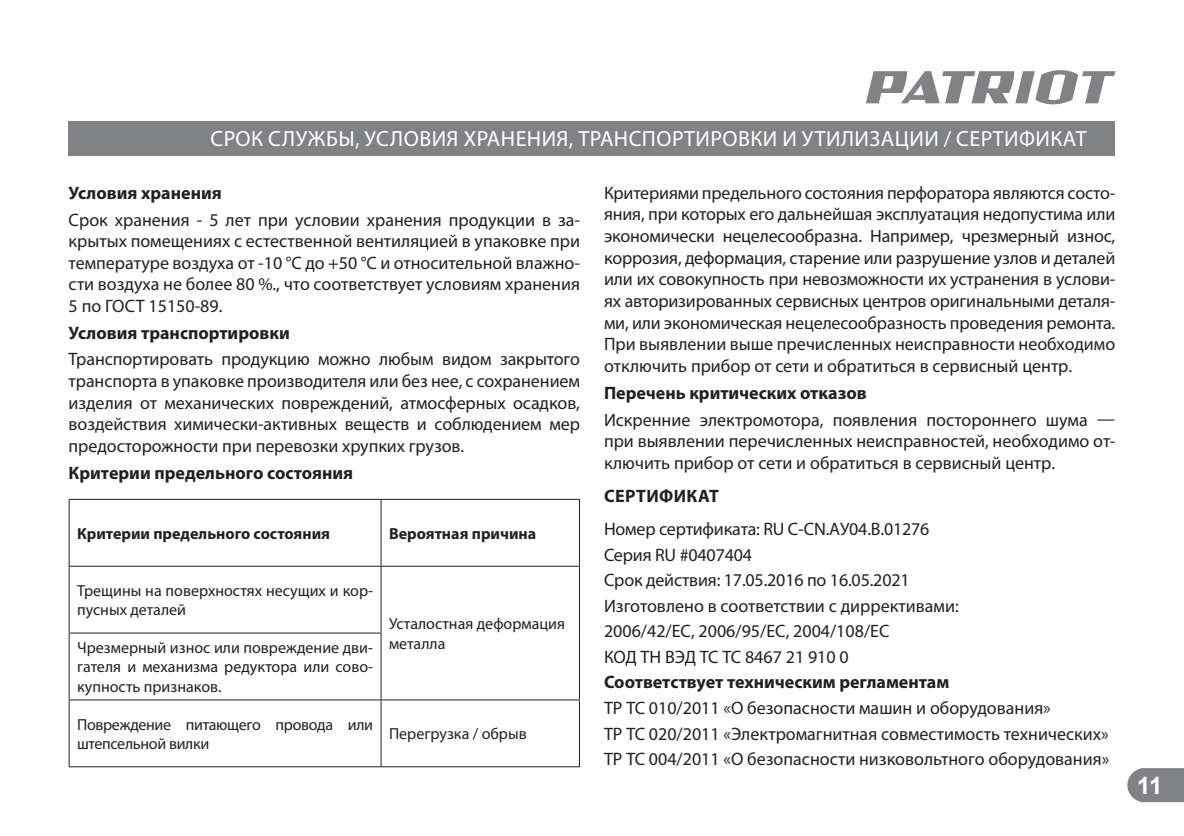
<style>
.page{position:relative;width:1184px;height:836px;background:#fff}
.page>*{position:absolute;margin:0;border:0;box-sizing:border-box;transform-origin:0 0}
.t1{font:700 24px "Arial";color:#fff}
.t2{font:22px "Myriad Pro";letter-spacing:.02em;color:#fff}
.t3{font:18px/21.6px "Myriad Pro";color:#231f20;text-align:justify}
.t4{font:700 18px "Myriad Pro";color:#231f20}
.t5{font:700 18px "Myriad Pro";letter-spacing:.02em;color:#231f20}
.t6{font:16px/19.2px "Myriad Pro";color:#231f20}
.t7{font:16px/19.2px "Myriad Pro";letter-spacing:-.02em;color:#231f20}
.t8{font:700 16px "Myriad Pro";color:#231f20}
</style>
<div class="page">
<svg style="left:1127px;top:768px;width:57px;height:33px;background:#888a8d"></svg>
<svg style="left:866px;top:70px;width:249px;height:34px"></svg>
<div style="left:69px;top:121px;width:1046px;height:34px;background:#808285"></div>
<hr style="left:69px;top:498px;width:312px;height:1px;background:#231f20">
<hr style="left:69px;top:499px;width:1px;height:66px;background:#231f20">
<hr style="left:381px;top:498px;width:199px;height:1px;background:#231f20">
<hr style="left:381px;top:499px;width:1px;height:66px;background:#231f20">
<hr style="left:579px;top:499px;width:1px;height:66px;background:#231f20">
<hr style="left:69px;top:565px;width:312px;height:1px;background:#231f20">
<hr style="left:69px;top:566px;width:1px;height:66px;background:#231f20">
<hr style="left:381px;top:565px;width:199px;height:1px;background:#231f20">
<hr style="left:381px;top:566px;width:1px;height:66px;background:#231f20">
<hr style="left:579px;top:566px;width:1px;height:66px;background:#231f20">
<hr style="left:69px;top:632px;width:313px;height:1px;background:#231f20">
<hr style="left:69px;top:633px;width:1px;height:66px;background:#231f20">
<hr style="left:381px;top:633px;width:1px;height:66px;background:#231f20">
<hr style="left:579px;top:632px;width:1px;height:67px;background:#231f20">
<hr style="left:69px;top:699px;width:312px;height:1px;background:#231f20">
<hr style="left:69px;top:700px;width:1px;height:66px;background:#231f20">
<hr style="left:381px;top:699px;width:199px;height:1px;background:#231f20">
<hr style="left:381px;top:700px;width:1px;height:66px;background:#231f20">
<hr style="left:579px;top:700px;width:1px;height:66px;background:#231f20">
<hr style="left:69px;top:766px;width:312px;height:1px;background:#231f20">
<hr style="left:381px;top:766px;width:199px;height:1px;background:#231f20">
<p class="t2" style="left:210px;top:125px;width:878px">СРОК СЛУЖБЫ, УСЛОВИЯ ХРАНЕНИЯ, ТРАНСПОРТИРОВКИ И УТИЛИЗАЦИИ / СЕРТИФИКАТ</p>
<p class="t4" style="left:69px;top:183px;width:155px">Условия хранения</p>
<p class="t3" style="left:69px;top:208px;width:513px">Срок хранения - 5 лет при условии хранения продукции в за&shy;крытых помещениях с естественной вентиляцией в упаковке при температуре воздуха от -10 °С до +50 °С и относительной влажно&shy;сти воздуха не более 80 %., что соответствует условиям хранения 5 по ГОСТ 15150-89.</p>
<p class="t4" style="left:69px;top:322px;width:223px">Условия транспортировки</p>
<p class="t3" style="left:69px;top:348px;width:513px">Транспортировать продукцию можно любым видом закрытого транспорта в упаковке производителя или без нее, с сохранением изделия от механических повреждений, атмосферных осадков, воздействия химически-активных веществ и соблюдением мер предосторожности при перевозки хрупких грузов.</p>
<p class="t4" style="left:69px;top:462px;width:286px">Критерии предельного состояния</p>
<p class="t3" style="left:604px;top:181px;width:513px">Критериями предельного состояния перфоратора являются состо&shy;яния, при которых его дальнейшая эксплуатация недопустима или экономически нецелесообразна. Например, чрезмерный износ, коррозия, деформация, старение или разрушение узлов и деталей или их совокупность при невозможности их устранения в услови&shy;ях авторизированных сервисных центров оригинальными деталя&shy;ми, или экономическая нецелесообразность проведения ремонта.<br>При выявлении выше пречисленных неисправности необходимо отключить прибор от сети и обратиться в сервисный центр.</p>
<p class="t4" style="left:604px;top:383px;width:264px">Перечень критических отказов</p>
<p class="t3" style="left:604px;top:408px;width:513px">Искренние электромотора, появления постороннего шума — при выявлении перечисленных неисправностей, необходимо от&shy;ключить прибор от сети и обратиться в сервисный центр.</p>
<p class="t5" style="left:604px;top:485px;width:116px">СЕРТИФИКАТ</p>
<p class="t3" style="left:604px;top:515px;width:356px;line-height:25.6px;text-align:left">Номер сертификата: RU C-CN.АУ04.В.01276<br>Серия RU #0407404<br>Срок действия: 17.05.2016 по 16.05.2021<br>Изготовлено в соответствии с диррективами:<br>2006/42/EС, 2006/95/ЕС, 2004/108/ЕС<br>КОД ТН ВЭД ТС ТС 8467 21 910 0</p>
<p class="t4" style="left:604px;top:672px;width:347px">Соответствует техническим регламентам</p>
<p class="t3" style="left:604px;top:694px;width:507px;line-height:25.6px;text-align:left">ТР ТС 010/2011 «О безопасности машин и оборудования»<br>ТР ТС 020/2011 «Электромагнитная совместимость технических»<br>ТР ТС 004/2011 «О безопасности низковольтного оборудования»</p>
<p class="t8" style="left:77px;top:524px;width:254px">Критерии предельного состояния</p>
<p class="t8" style="left:389px;top:524px;width:149px">Вероятная причина</p>
<p class="t6" style="left:77px;top:580px;width:297px">Трещины на поверхностях несущих и кор&shy;пусных деталей</p>
<p class="t6" style="left:389px;top:614px;width:177px">Усталостная деформация</p>
<p class="t6" style="left:77px;top:637px;width:297px">Чрезмерный износ или повреждение дви-</p>
<p class="t6" style="left:389px;top:633px;width:58px">металла</p>
<p class="t6" style="left:77px;top:657px;width:297px">гателя и механизма редуктора или сово&shy;купность признаков.</p>
<p class="t7" style="left:77px;top:714px;width:297px">Повреждение питающего провода или штепсельной вилки</p>
<p class="t6" style="left:389px;top:723px;width:139px">Перегрузка / обрыв</p>
<h1 class="t1" style="left:1137px;top:769px;width:27px">11</h1>
</div>
